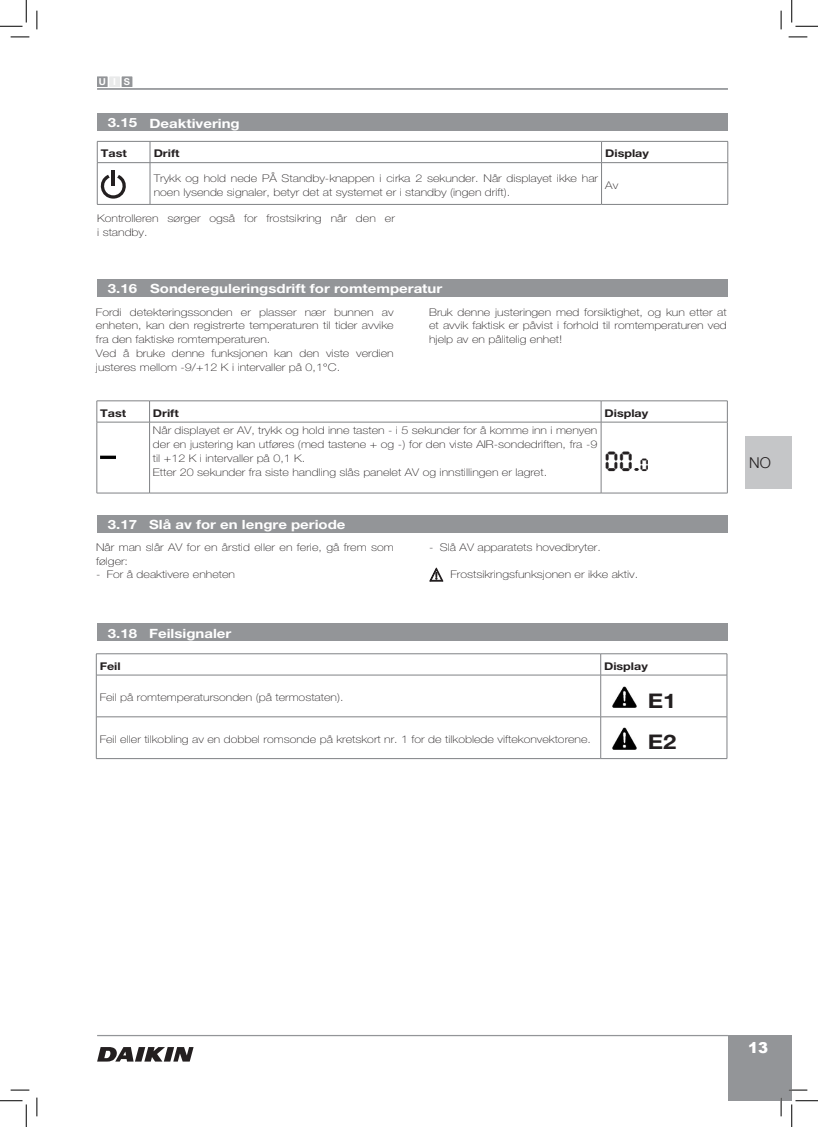
<style>
.page{position:relative;width:818px;height:1127px;background:#fff}
.page>*{position:absolute;margin:0;border:0;box-sizing:border-box;transform-origin:0 0}
.t1{font:31.25px "Pocket Calculator OT";color:#231f20}
.t2{font:700 20.12px/41.8px "Helvetica Neue LT Std";color:#231f20;scale:1.18 1}
.t3{font:900 15px "Arial";color:#fff}
.t4{font:300 15px "Helvetica Neue LT Std";color:#231f20}
.t5{font:700 12.75px "Helvetica Neue LT Std";color:#fff;scale:1.18 1}
.t6{font:100 10.62px/13.8px "Helvetica Neue LT Std";color:#231f20;scale:1.18 1}
.t7{font:700 10.62px "Helvetica Neue LT Std";color:#231f20;scale:1.18 1}
.t8{font:700 9.5px "Helvetica Neue LT Std";color:#fff}
.s1{font-size:20px}
</style>
<div class="page">
<hr style="left:97px;top:1034px;width:631px;height:1px;background:#939598">
<div style="left:728px;top:1034px;width:64px;height:66px;background:#939598"></div>
<hr style="left:97px;top:88px;width:631px;height:2px;background:#939598">
<div style="left:122px;top:77px;width:10px;height:10px;background:#939598"></div>
<div style="left:97px;top:77px;width:10px;height:10px;background:#939598"></div>
<div style="left:110px;top:77px;width:10px;height:10px;background:#e9eaea"></div>
<div style="left:97px;top:113px;width:630px;height:18px;background:#939598"></div>
<div style="left:97px;top:279px;width:630px;height:17px;background:#939598"></div>
<div style="left:97px;top:515px;width:630px;height:18px;background:#939598"></div>
<div style="left:97px;top:623px;width:630px;height:18px;background:#939598"></div>
<hr style="left:97px;top:400px;width:53px;height:1px;background:#808285">
<svg style="left:97px;top:401px;width:1px;height:21px"></svg>
<hr style="left:150px;top:400px;width:451px;height:1px;background:#808285">
<svg style="left:149px;top:401px;width:1px;height:21px"></svg>
<hr style="left:601px;top:400px;width:126px;height:1px;background:#808285">
<svg style="left:601px;top:401px;width:1px;height:21px"></svg>
<svg style="left:727px;top:401px;width:1px;height:21px"></svg>
<hr style="left:97px;top:422px;width:53px;height:1px;background:#808285">
<hr style="left:97px;top:422px;width:1px;height:71px;background:#808285">
<hr style="left:150px;top:422px;width:451px;height:1px;background:#808285">
<hr style="left:149px;top:422px;width:1px;height:71px;background:#808285">
<hr style="left:601px;top:422px;width:126px;height:1px;background:#808285">
<hr style="left:601px;top:422px;width:1px;height:71px;background:#808285">
<hr style="left:727px;top:422px;width:1px;height:71px;background:#808285">
<hr style="left:97px;top:492px;width:53px;height:1px;background:#808285">
<hr style="left:150px;top:492px;width:451px;height:1px;background:#808285">
<hr style="left:601px;top:492px;width:126px;height:1px;background:#808285">
<img style="left:100px;top:455px;width:16px;height:4px">
<hr style="left:96px;top:653px;width:505px;height:1px;background:#808285">
<svg style="left:96px;top:653px;width:1px;height:21px"></svg>
<hr style="left:601px;top:653px;width:126px;height:1px;background:#808285">
<svg style="left:727px;top:653px;width:1px;height:22px"></svg>
<hr style="left:96px;top:675px;width:1px;height:41px;background:#808285">
<hr style="left:727px;top:675px;width:1px;height:41px;background:#808285">
<hr style="left:96px;top:716px;width:1px;height:42px;background:#808285">
<hr style="left:727px;top:716px;width:1px;height:42px;background:#808285">
<svg style="left:600px;top:653px;width:1px;height:21px"></svg>
<hr style="left:96px;top:674px;width:505px;height:1px;background:#808285">
<hr style="left:601px;top:674px;width:126px;height:1px;background:#808285">
<hr style="left:600px;top:675px;width:1px;height:41px;background:#808285">
<hr style="left:96px;top:716px;width:505px;height:1px;background:#808285">
<hr style="left:601px;top:716px;width:126px;height:1px;background:#808285">
<hr style="left:600px;top:716px;width:1px;height:42px;background:#808285">
<hr style="left:96px;top:758px;width:505px;height:1px;background:#808285">
<hr style="left:601px;top:758px;width:126px;height:1px;background:#808285">
<img style="left:612px;top:686px;width:24px;height:21px">
<img style="left:612px;top:727px;width:24px;height:22px">
<hr style="left:97px;top:141px;width:53px;height:1px;background:#808285">
<svg style="left:97px;top:141px;width:1px;height:21px"></svg>
<hr style="left:150px;top:141px;width:451px;height:1px;background:#808285">
<svg style="left:150px;top:141px;width:1px;height:21px"></svg>
<hr style="left:601px;top:141px;width:127px;height:1px;background:#808285">
<svg style="left:601px;top:141px;width:1px;height:21px"></svg>
<svg style="left:727px;top:141px;width:1px;height:21px"></svg>
<hr style="left:97px;top:162px;width:53px;height:1px;background:#808285">
<hr style="left:97px;top:163px;width:1px;height:41px;background:#808285">
<hr style="left:150px;top:162px;width:451px;height:1px;background:#808285">
<hr style="left:150px;top:163px;width:1px;height:41px;background:#808285">
<hr style="left:601px;top:162px;width:127px;height:1px;background:#808285">
<hr style="left:601px;top:163px;width:1px;height:41px;background:#808285">
<hr style="left:727px;top:163px;width:1px;height:41px;background:#808285">
<hr style="left:97px;top:204px;width:53px;height:1px;background:#808285">
<hr style="left:150px;top:204px;width:451px;height:1px;background:#808285">
<hr style="left:601px;top:204px;width:127px;height:1px;background:#808285">
<svg style="left:96px;top:175px;width:30px;height:24px"></svg>
<hr style="left:112px;top:170px;width:3px;height:16px;background:#231f20">
<svg style="left:97px;top:1047px;width:97px;height:14px"></svg>
<div style="left:746px;top:436px;width:46px;height:52px;background:#c5c6c8"></div>
<svg style="left:429px;top:567px;width:14px;height:14px"></svg>
<svg style="left:11px;top:36px;width:18px;height:2px"></svg>
<svg style="left:788px;top:36px;width:19px;height:2px"></svg>
<svg style="left:11px;top:1089px;width:18px;height:1px"></svg>
<svg style="left:789px;top:1089px;width:18px;height:1px"></svg>
<svg style="left:36px;top:11px;width:2px;height:18px"></svg>
<svg style="left:36px;top:1097px;width:2px;height:18px"></svg>
<svg style="left:780px;top:11px;width:2px;height:18px"></svg>
<svg style="left:780px;top:1098px;width:2px;height:17px"></svg>
<svg style="left:0;top:0;width:27px;height:27px"></svg>
<svg style="left:0;top:1100px;width:27px;height:26px"></svg>
<svg style="left:791px;top:0;width:27px;height:27px"></svg>
<svg style="left:791px;top:1100px;width:27px;height:26px"></svg>
<p class="t8" style="left:99px;top:76px;width:33px">UIS</p>
<p class="t5" style="left:108px;top:115px;width:26px">3.15</p>
<p class="t5" style="left:149px;top:115px;width:78px">Deaktivering</p>
<p class="t7" style="left:101px;top:147px;width:23px">Tast</p>
<p class="t7" style="left:154px;top:147px;width:23px">Drift</p>
<p class="t7" style="left:605px;top:147px;width:39px">Display</p>
<p class="t6" style="left:154px;top:171px;width:378px">Trykk og hold nede PÅ Standby-knappen i cirka 2 sekunder. Når displayet ikke har noen lysende signaler, betyr det at systemet er i standby (ingen drift).</p>
<p class="t6" style="left:605px;top:178px;width:12px">Av</p>
<p class="t6" style="left:97px;top:211px;width:254px">Kontrolleren sørger også for frostsikring når den er i standby.</p>
<p class="t5" style="left:108px;top:280px;width:26px">3.16</p>
<p class="t5" style="left:150px;top:280px;width:249px">Sondereguleringsdrift for romtemperatur</p>
<p class="t6" style="left:96px;top:305px;width:254px">Fordi detekteringssonden er plasser nær bunnen av enheten, kan den registrerte temperaturen til tider avvike fra den faktiske romtemperaturen.<br>Ved å bruke denne funksjonen kan den viste verdien justeres mellom -9/+12 K i intervaller på 0,1°C.</p>
<p class="t6" style="left:429px;top:305px;width:254px;text-align:justify">Bruk denne justeringen med forsiktighet, og kun etter at et avvik faktisk er påvist i forhold til romtemperaturen ved hjelp av en pålitelig enhet!</p>
<p class="t7" style="left:100px;top:406px;width:23px">Tast</p>
<p class="t7" style="left:153px;top:406px;width:23px">Drift</p>
<p class="t7" style="left:604px;top:406px;width:39px">Display</p>
<p class="t6" style="left:153px;top:423px;width:378px">Når displayet er AV, trykk og hold inne tasten - i 5 sekunder for å komme inn i menyen der en justering kan utføres (med tastene + og -) for den viste AIR-sondedriften, fra -9 til +12 K i intervaller på 0,1 K.<br>Etter 20 sekunder fra siste handling slås panelet AV og innstillingen er lagret.</p>
<h1 class="t1" style="left:605px;top:446px;width:46px">00.<span class="s1">0</span></h1>
<p class="t5" style="left:108px;top:517px;width:26px">3.17</p>
<p class="t5" style="left:149px;top:517px;width:168px">Slå av for en lengre periode</p>
<p class="t6" style="left:96px;top:540px;width:254px">Når man slår AV for en årstid eller en ferie, gå frem som følger:</p>
<p class="t6" style="left:96px;top:567px;width:119px">- For å deaktivere enheten</p>
<p class="t5" style="left:108px;top:625px;width:26px">3.18</p>
<p class="t5" style="left:149px;top:625px;width:71px">Feilsignaler</p>
<p class="t6" style="left:429px;top:540px;width:147px">- Slå AV apparatets hovedbryter.</p>
<p class="t6" style="left:450px;top:567px;width:160px">Frostsikringsfunksjonen er ikke aktiv.</p>
<p class="t7" style="left:100px;top:659px;width:19px">Feil</p>
<p class="t7" style="left:604px;top:659px;width:39px">Display</p>
<p class="t6" style="left:100px;top:690px;width:208px">Feil på romtemperatursonden (på termostaten).</p>
<p class="t6" style="left:100px;top:732px;width:418px">Feil eller tilkobling av en dobbel romsonde på kretskort nr. 1 for de tilkoblede viftekonvektorene.</p>
<h2 class="t2" style="left:648px;top:679px;width:26px">E1<br>E2</h2>
<h3 class="t4" style="left:749px;top:453px;width:23px">NO</h3>
<h3 class="t3" style="left:748px;top:1036px;width:22px">13</h3>
</div>
